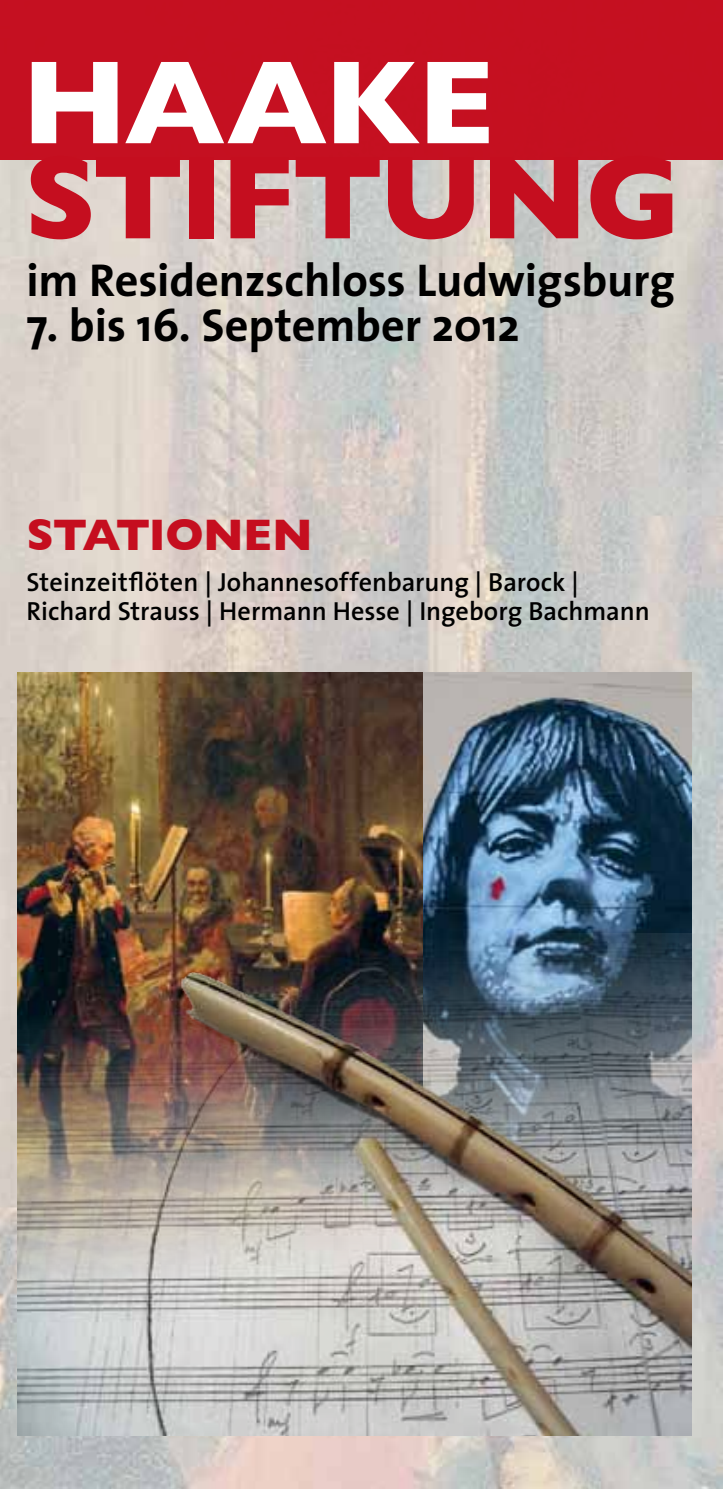
<style>
.page{position:relative;width:723px;height:1489px;background:#fff}
.page>*{position:absolute;margin:0;border:0;box-sizing:border-box;transform-origin:0 0}
.t1{font:700 120px "Gill Sans";letter-spacing:-.03em;color:#c50e1f}
.t2{font:700 120px "Gill Sans";letter-spacing:-.025em;color:#fff}
.t3{font:700 46.25px "The Sans";letter-spacing:-.005em;color:#000}
.t4{font:700 45px "Gill Sans";color:#c50e1f}
.t5{font:600 26.25px/28.8px "The Sans";color:#000}
</style>
<div class="page">
<img style="left:0;top:159px;width:723px;height:1329px">
<img style="left:18px;top:672px;width:405px;height:261px">
<img style="left:423px;top:672px;width:268px;height:261px">
<img style="left:17px;top:933px;width:674px;height:502px">
<div style="left:0;top:0;width:723px;height:159px;background:#c50e1f"></div>
<h1 class="t2" style="left:22px;top:32px;width:475px">HAAKE</h1>
<h1 class="t1" style="left:24px;top:127px;width:659px">STIFTUNG</h1>
<h2 class="t3" style="left:27px;top:241px;width:650px">im Residenzschloss Ludwigsburg</h2>
<h2 class="t3" style="left:27px;top:286px;width:495px">7. bis 16. September 2012</h2>
<h3 class="t4" style="left:27px;top:508px;width:55px">STATI</h3>
<h3 class="t4" style="left:165px;top:508px;width:73px">ONEN</h3>
<p class="t5" style="left:27px;top:567px;width:625px">Steinzeitflöten | Johannesoffenbarung | Barock |<br>Richard Strauss | Hermann Hesse | Ingeborg Bachmann</p>
</div>
